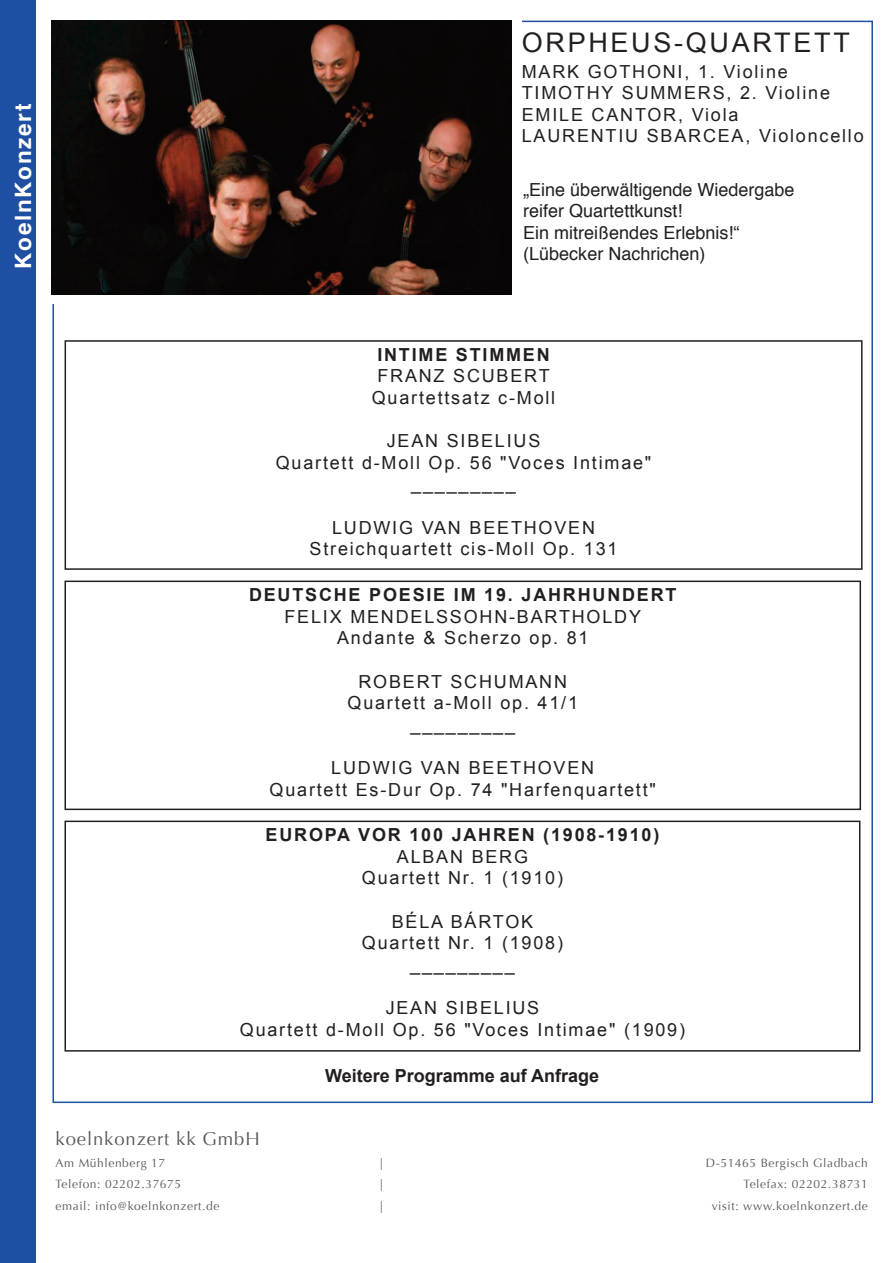
<style>
.page{position:relative;width:893px;height:1263px;background:#fff}
.page>*{position:absolute;margin:0;border:0;box-sizing:border-box;transform-origin:0 0}
.t1{font:27px "Arial";letter-spacing:.1em;color:#231f20}
.t2{font:700 22.5px "Helvetica";letter-spacing:.075em;color:#fff}
.t3{font:18.45px "Optima";letter-spacing:.05em;color:#57585a}
.t4{font:18px/21.6px "Arial";letter-spacing:.1em;color:#231f20;text-align:center}
.t5{font:18px/21.6px "Helvetica";color:#231f20}
.t6{font:700 18px "Arial";letter-spacing:.1em;color:#231f20}
.t7{font:700 18px "Arial";color:#231f20}
.t8{font:12px/21.6px "Optima";letter-spacing:.05em;color:#57585a;text-align:right}
</style>
<div class="page">
<div style="left:0;top:0;width:35px;height:1263px;background:#1e4fa2"></div>
<img style="left:52px;top:20px;width:460px;height:274px">
<div style="left:65px;top:340px;width:798px;height:230px;border:2px solid #231f20"></div>
<div style="left:64px;top:581px;width:797px;height:229px;border:2px solid #231f20"></div>
<div style="left:64px;top:821px;width:796px;height:231px;border:2px solid #231f20"></div>
<p class="t2" style="left:14px;top:268px;width:166px;rotate:-90deg">KoelnKonzert</p>
<h1 class="t1" style="left:522px;top:27px;width:330px">ORpHEUS-QUARTETT</h1>
<p class="t4" style="left:522px;top:61px;width:343px;text-align:left">MARK GOTHONI, 1. Violine<br>TIMOTHY SUMMERS, 2. Violine<br>EMILE CANTOR, Viola<br>LAURENTIU SBARCEA, Violoncello</p>
<p class="t5" style="left:523px;top:180px;width:273px">„Eine überwältigende Wiedergabe reifer Quartettkunst!<br>Ein mitreißendes Erlebnis!“ (Lübecker Nachrichen)</p>
<p class="t6" style="left:377px;top:344px;width:174px">INTIME STIMMEN</p>
<p class="t4" style="left:372px;top:365px;width:185px">FRANz SCUBERT<br>Quartettsatz c-Moll</p>
<p class="t4" style="left:276px;top:430px;width:377px">JEAN SIBELIUS<br>Quartett d-Moll Op. 56 "Voces Intimae" _________</p>
<p class="t4" style="left:310px;top:517px;width:309px">LUDWIG VAN BEETHOVEN<br>Streichquartett cis-Moll Op. 131</p>
<p class="t6" style="left:249px;top:585px;width:429px">DEUTSCHE POESIE IM 19. JAHRHUNDERT</p>
<p class="t4" style="left:284px;top:606px;width:358px">FELIX MENDELSSOHN-BARTHOLDY<br>Andante &amp; Scherzo op. 81</p>
<p class="t4" style="left:348px;top:670px;width:232px">ROBERT SCHUMANN<br>Quartett a-Moll op. 41/1 _________</p>
<p class="t4" style="left:270px;top:757px;width:388px">LUDWIG VAN BEETHOVEN<br>Quartett Es-Dur Op. 74 "Harfenquartett"</p>
<p class="t6" style="left:266px;top:825px;width:395px">EUROPA VOR 100 JAHREN (1908-1910)</p>
<p class="t4" style="left:362px;top:846px;width:203px">ALBAN BERG<br>Quartett Nr. 1 (1910)</p>
<p class="t4" style="left:362px;top:910px;width:203px">BÉLA BÁRTOK<br>Quartett Nr. 1 (1908) _________</p>
<p class="t4" style="left:240px;top:997px;width:447px">JEAN SIBELIUS<br>Quartett d-Moll Op. 56 "Voces Intimae" (1909)</p>
<p class="t7" style="left:325px;top:1066px;width:276px">Weitere Programme auf Anfrage</p>
<p class="t3" style="left:56px;top:1128px;width:206px">koelnkonzert kk GmbH</p>
<p class="t8" style="left:56px;top:1152px;width:111px">Am Mühlenberg 17</p>
<p class="t8" style="left:380px;top:1152px;width:5px">|</p>
<p class="t8" style="left:56px;top:1173px;width:127px">Telefon: 02202.37675</p>
<p class="t8" style="left:380px;top:1173px;width:5px">|</p>
<p class="t8" style="left:56px;top:1195px;width:165px">email: info@koelnkonzert.de</p>
<p class="t8" style="left:380px;top:1195px;width:5px">|</p>
<p class="t8" style="left:706px;top:1152px;width:164px">D-51465 Bergisch Gladbach<br>Telefax: 02202.38731<br>visit: www.koelnkonzert.de</p>
</div>
